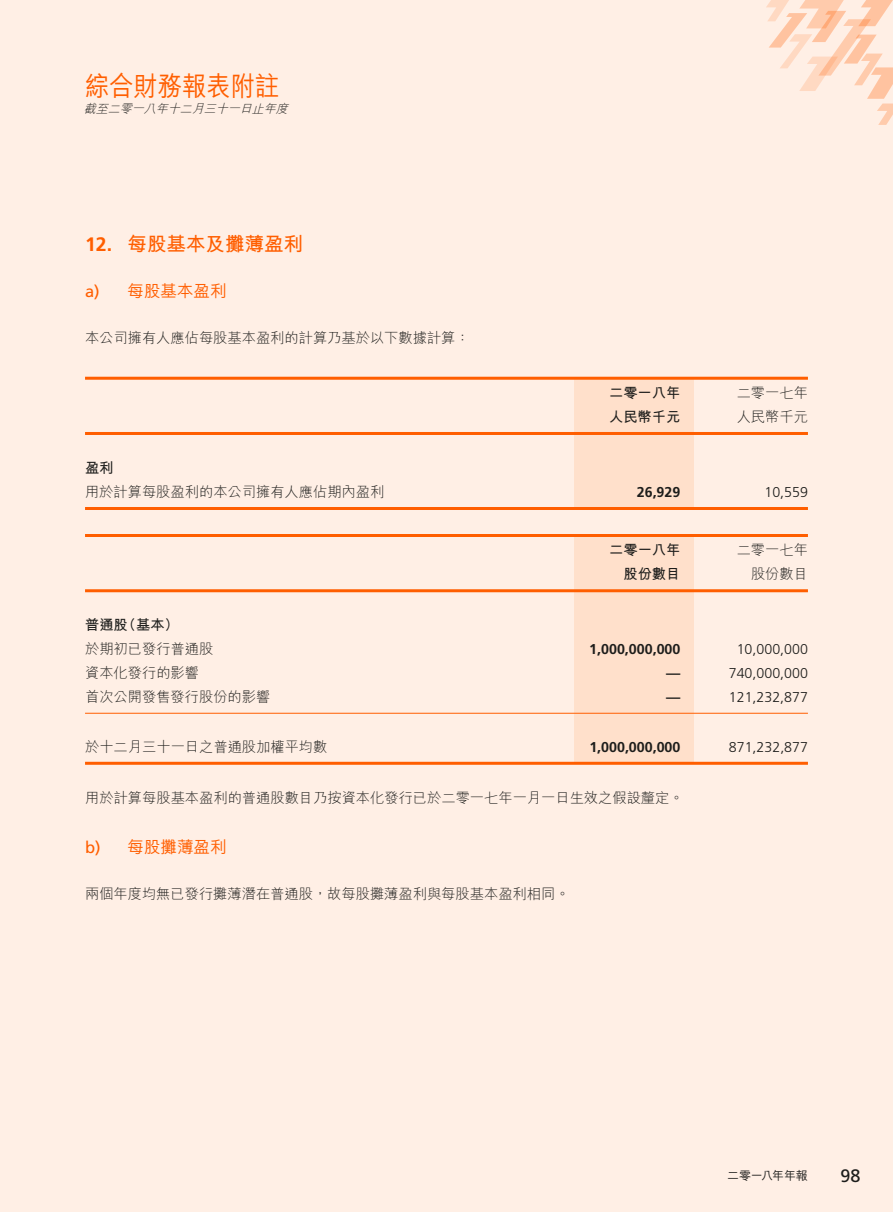
<style>
.page{position:relative;width:893px;height:1212px;background:#ffefe5}
.page>*{position:absolute;margin:0;border:0;box-sizing:border-box;transform-origin:0 0}
.t1{font:500 27px "M Hei HK";color:#ff5e00;scale:.9 1}
.t2{font:700 19.5px "M Hei HK";color:#ff5e00}
.t3{font:18px "Frutiger LT Std";color:#1d1d1b}
.t4{font:500 16.5px "M Hei HK";color:#ff5e00}
.t5{font:300 14.25px "M Hei HK";color:#1d1d1b}
.t6{font:300 14.25px "Frutiger LT Std";color:#1d1d1b}
.t7{font:700 14.25px "Frutiger LT Std";color:#1d1d1b}
.t8{font:700 14.25px "M Hei HK";color:#1d1d1b}
.t9{font:italic 300 12px "M Hei HK";color:#1d1d1b}
.t10{font:500 12px "M Hei HK";letter-spacing:-.025em;color:#1d1d1b}
.s1{font-family:"Frutiger LT Std"}
.s2{font-family:"Frutiger LT Std";font-weight:400}
</style>
<div class="page">
<svg style="left:766px;top:0;width:127px;height:125px"></svg>
<div style="left:574px;top:535px;width:119px;height:227px;background:#ffe0cb"></div>
<div style="left:574px;top:379px;width:119px;height:130px;background:#ffe0cb"></div>
<hr style="left:85px;top:377px;width:723px;height:3px;background:#ff5e00">
<hr style="left:85px;top:432px;width:723px;height:3px;background:#ff5e00">
<hr style="left:85px;top:507px;width:723px;height:3px;background:#ff5e00">
<hr style="left:85px;top:534px;width:723px;height:3px;background:#ff5e00">
<hr style="left:85px;top:589px;width:723px;height:3px;background:#ff5e00">
<hr style="left:85px;top:713px;width:723px;height:1px;background:#ff5e00">
<hr style="left:85px;top:762px;width:723px;height:3px;background:#ff5e00">
<h1 class="t1" style="left:85px;top:67px;width:218px">綜合財務報表附註</h1>
<p class="t9" style="left:84px;top:102px;width:209px">截至二零一八年十二月三十一日止年度</p>
<h2 class="t2" style="left:85px;top:230px;width:220px"><span class="s1">12.</span> 每股基本及攤薄盈利</h2>
<p class="t4" style="left:85px;top:279px;width:143px"><span class="s2">a)</span> 每股基本盈利</p>
<p class="t5" style="left:85px;top:330px;width:386px">本公司擁有人應佔每股基本盈利的計算乃基於以下數據計算：</p>
<p class="t8" style="left:609px;top:382px;width:73px">二零一八年</p>
<p class="t5" style="left:737px;top:385px;width:73px">二零一七年</p>
<p class="t8" style="left:609px;top:406px;width:73px">人民幣千元</p>
<p class="t5" style="left:737px;top:409px;width:73px">人民幣千元</p>
<p class="t8" style="left:85px;top:457px;width:30px">盈利</p>
<p class="t5" style="left:85px;top:484px;width:301px">用於計算每股盈利的本公司擁有人應佔期內盈利</p>
<p class="t7" style="left:637px;top:484px;width:45px">26,929</p>
<p class="t6" style="left:764px;top:484px;width:45px">10,559</p>
<p class="t8" style="left:609px;top:539px;width:73px">二零一八年</p>
<p class="t5" style="left:737px;top:543px;width:73px">二零一七年</p>
<p class="t8" style="left:623px;top:563px;width:58px">股份數目</p>
<p class="t5" style="left:751px;top:567px;width:58px">股份數目</p>
<p class="t8" style="left:85px;top:614px;width:95px">普通股（基本）</p>
<p class="t5" style="left:85px;top:642px;width:130px">於期初已發行普通股</p>
<p class="t7" style="left:589px;top:641px;width:93px">1,000,000,000</p>
<p class="t6" style="left:737px;top:641px;width:73px">10,000,000</p>
<p class="t5" style="left:85px;top:666px;width:116px">資本化發行的影響</p>
<p class="t7" style="left:666px;top:665px;width:16px">—</p>
<p class="t6" style="left:729px;top:665px;width:81px">740,000,000</p>
<p class="t5" style="left:85px;top:690px;width:187px">首次公開發售發行股份的影響</p>
<p class="t7" style="left:666px;top:689px;width:16px">—</p>
<p class="t6" style="left:729px;top:689px;width:81px">121,232,877</p>
<p class="t5" style="left:85px;top:739px;width:244px">於十二月三十一日之普通股加權平均數</p>
<p class="t7" style="left:589px;top:738px;width:93px">1,000,000,000</p>
<p class="t6" style="left:729px;top:739px;width:81px">871,232,877</p>
<p class="t5" style="left:85px;top:790px;width:600px">用於計算每股基本盈利的普通股數目乃按資本化發行已於二零一七年一月一日生效之假設釐定。</p>
<p class="t4" style="left:85px;top:835px;width:143px"><span class="s2">b)</span> 每股攤薄盈利</p>
<p class="t5" style="left:85px;top:886px;width:486px">兩個年度均無已發行攤薄潛在普通股，故每股攤薄盈利與每股基本盈利相同。</p>
<p class="t10" style="left:727px;top:1167px;width:82px">二零一八年年報</p>
<p class="t3" style="left:840px;top:1165px;width:22px">98</p>
</div>
